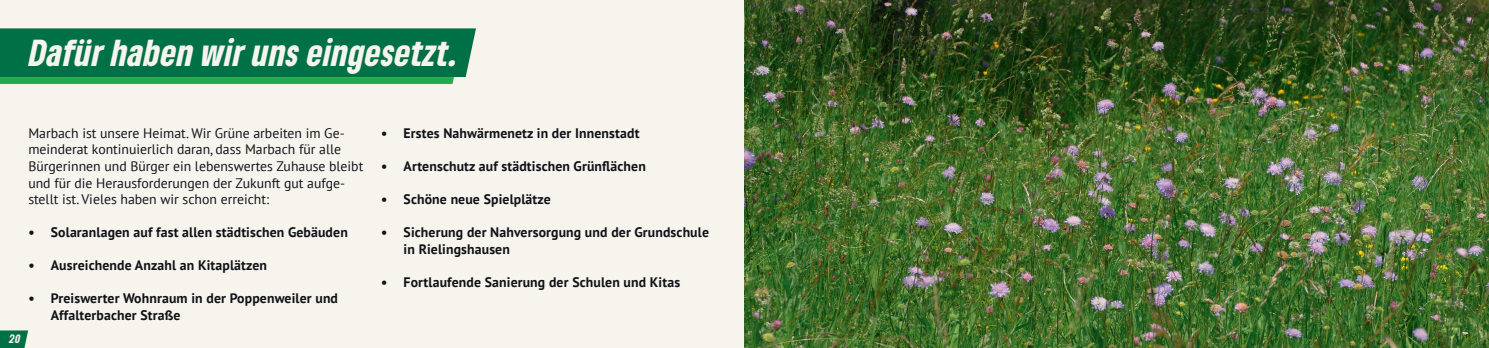
<style>
.page{position:relative;width:1489px;height:348px;background:#fff}
.page>*{position:absolute;margin:0;border:0;box-sizing:border-box;transform-origin:0 0}
.t1{font:italic 900 condensed 35px "Gruene Type";letter-spacing:.015em;color:#f6f4ed}
.t2{font:700 13.75px/16.5px "PT Sans";letter-spacing:.01em;color:#101218}
.t3{font:13.75px/16.5px "PT Sans";color:#101218}
.t4{font:italic 900 condensed 11.25px "Gruene Type";color:#f6f4ed}
</style>
<div class="page">
<div style="left:0;top:0;width:744px;height:347px;background:#f6f4ed"></div>
<svg style="left:0;top:330px;width:28px;height:17px"></svg>
<img style="left:744px;top:0;width:744px;height:347px">
<div style="left:0;top:28px;width:476px;height:49px;background:#007047"></div>
<svg style="left:0;top:77px;width:454px;height:7px;background:#25ab52"></svg>
<h1 class="t1" style="left:30px;top:30px;width:430px">Dafür haben wir uns eingesetzt.</h1>
<p class="t3" style="left:28px;top:124px;width:336px">Marbach ist unsere Heimat. Wir Grüne arbeiten im Ge&shy;meinderat kontinuierlich daran, dass Marbach für alle Bürgerinnen und Bürger ein lebenswertes Zuhause bleibt und für die Herausforderungen der Zukunft gut aufge&shy;stellt ist. Vieles haben wir schon erreicht:</p>
<p class="t4" style="left:10px;top:331px;width:12px">20</p>
<p class="t2" style="left:28px;top:223px;width:321px">• Solaranlagen auf fast allen städtischen Gebäuden</p>
<p class="t2" style="left:28px;top:256px;width:240px">• Ausreichende Anzahl an Kitaplätzen</p>
<p class="t2" style="left:51px;top:289px;width:289px;text-indent:-22px">• Preiswerter Wohnraum in der Poppenweiler und<br>Affalterbacher Straße</p>
<p class="t2" style="left:381px;top:124px;width:260px">• Erstes Nahwärmenetz in der Innenstadt</p>
<p class="t2" style="left:381px;top:157px;width:266px">• Artenschutz auf städtischen Grünflächen</p>
<p class="t2" style="left:381px;top:190px;width:171px">• Schöne neue Spielplätze</p>
<p class="t2" style="left:403px;top:223px;width:307px;text-indent:-22px">• Sicherung der Nahversorgung und der Grundschule in Rielingshausen</p>
<p class="t2" style="left:381px;top:273px;width:300px">• Fortlaufende Sanierung der Schulen und Kitas</p>
</div>
